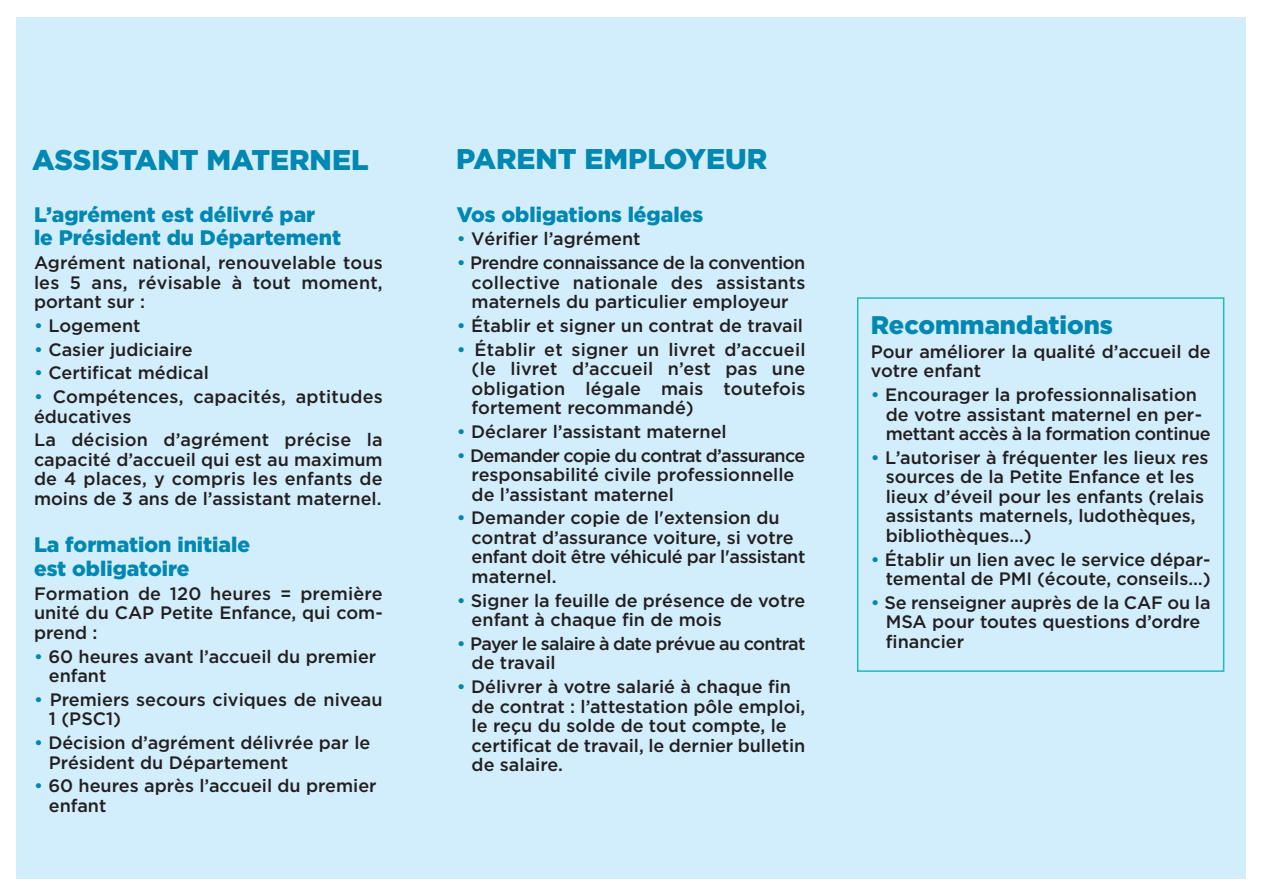
<style>
.page{position:relative;width:1263px;height:893px;background:#fff}
.page>*{position:absolute;margin:0;border:0;box-sizing:border-box;transform-origin:0 0}
.t1{font:900 28.5px "Gotham";color:#0087b2}
.t2{font:900 25.5px "Gotham";color:#0087b2}
.t3{font:900 21px/23.7px "Gotham";color:#0087b2}
.t4{font:500 18px/19.5px "Gotham";color:#231f20}
.t5{font:500 18px/19.5px "Gotham";letter-spacing:-.035em;color:#231f20}
.s1{color:#0087b2}
</style>
<div class="page">
<div style="left:16px;top:17px;width:1230px;height:862px;background:#d2edfb"></div>
<div style="left:857px;top:297px;width:367px;height:375px;border:2px solid #1dbcb8"></div>
<h1 class="t1" style="left:32px;top:143px;width:338px">ASSISTANT MATERNEL</h1>
<h1 class="t1" style="left:456px;top:142px;width:313px">PARENT EMPLOYEUR</h1>
<p class="t3" style="left:34px;top:203px;width:309px">L’agrément est délivré par<br>le Président du Département</p>
<p class="t4" style="left:34px;top:253px;width:350px;text-align:justify">Agrément national, renouvelable tous les 5 ans, révisable à tout moment, portant sur :</p>
<p class="t4" style="left:34px;top:316px;width:108px"><span class="s1">•</span> Logement</p>
<p class="t4" style="left:34px;top:340px;width:160px"><span class="s1">•</span> Casier judiciaire</p>
<p class="t4" style="left:34px;top:363px;width:176px"><span class="s1">•</span> Certificat médical</p>
<p class="t4" style="left:34px;top:387px;width:350px"><span class="s1">•</span> Compétences, capacités, aptitudes éducatives</p>
<p class="t4" style="left:34px;top:430px;width:350px;text-align:justify">La décision d’agrément précise la capacité d’accueil qui est au maximum de 4 places, y compris les enfants de moins de 3 ans de l’assistant maternel.</p>
<p class="t3" style="left:34px;top:533px;width:218px">La formation initiale est obligatoire</p>
<p class="t4" style="left:34px;top:584px;width:350px;text-align:justify">Formation de 120 heures = première unité du CAP Petite Enfance, qui com&shy;prend :</p>
<p class="t4" style="left:49px;top:647px;width:329px;text-indent:-15px"><span class="s1">•</span> 60 heures avant l’accueil du premier enfant</p>
<p class="t4" style="left:49px;top:690px;width:335px;text-indent:-15px"><span class="s1">•</span> Premiers secours civiques de niveau<br>1 (PSC1)</p>
<p class="t4" style="left:49px;top:733px;width:323px;text-indent:-15px"><span class="s1">•</span> Décision d’agrément délivrée par le<br>Président du Département</p>
<p class="t4" style="left:49px;top:776px;width:329px;text-indent:-15px"><span class="s1">•</span> 60 heures après l’accueil du premier enfant</p>
<p class="t3" style="left:457px;top:203px;width:248px">Vos obligations légales</p>
<p class="t4" style="left:457px;top:229px;width:185px"><span class="s1">•</span> Vérifier l’agrément</p>
<p class="t4" style="left:472px;top:253px;width:335px;text-align:justify;text-indent:-15px"><span class="s1">•</span> Prendre connaissance de la convention collective nationale des assistants maternels du particulier employeur</p>
<p class="t4" style="left:457px;top:316px;width:348px"><span class="s1">•</span> Établir et signer un contrat de travail</p>
<p class="t4" style="left:472px;top:340px;width:335px;text-align:justify;text-indent:-15px"><span class="s1">•</span> Établir et signer un livret d’accueil (le livret d’accueil n’est pas une obligation légale mais toutefois fortement recommandé)</p>
<p class="t4" style="left:457px;top:422px;width:271px"><span class="s1">•</span> Déclarer l’assistant maternel</p>
<p class="t4" style="left:472px;top:446px;width:335px;text-indent:-15px"><span class="s1">•</span> Demander copie du contrat d’assurance responsabilité civile professionnelle de l’assistant maternel</p>
<p class="t4" style="left:472px;top:508px;width:335px;text-indent:-15px"><span class="s1">•</span> Demander copie de l'extension du contrat d’assurance voiture, si votre enfant doit être véhiculé par l'assistant maternel.</p>
<p class="t4" style="left:472px;top:591px;width:335px;text-indent:-15px"><span class="s1">•</span> Signer la feuille de présence de votre enfant à chaque fin de mois</p>
<p class="t5" style="left:472px;top:634px;width:335px;text-indent:-15px"><span class="s1">•</span> Payer le salaire à date prévue au contrat de travail</p>
<p class="t4" style="left:472px;top:677px;width:335px;text-indent:-15px"><span class="s1">•</span> Délivrer à votre salarié à chaque fin de contrat : l’attestation pôle emploi, le reçu du solde de tout compte, le certificat de travail, le dernier bulletin de salaire.</p>
<h2 class="t2" style="left:871px;top:310px;width:244px">Recommandations</h2>
<p class="t4" style="left:871px;top:342px;width:341px">Pour améliorer la qualité d’accueil de votre enfant</p>
<p class="t4" style="left:886px;top:385px;width:326px;text-indent:-15px"><span class="s1">•</span> Encourager la professionnalisation de votre assistant maternel en per&shy;mettant accès à la formation continue</p>
<p class="t4" style="left:886px;top:448px;width:324px;text-indent:-15px"><span class="s1">•</span> L’autoriser à fréquenter les lieux res sources de la Petite Enfance et les lieux d’éveil pour les enfants (relais assistants maternels, ludothèques, bibliothèques…)</p>
<p class="t4" style="left:871px;top:550px;width:341px;text-align:right"><span class="s1">•</span> Établir un lien avec le service dépar&shy;temental de PMI (écoute, conseils…)</p>
<p class="t4" style="left:886px;top:593px;width:326px;text-indent:-15px"><span class="s1">•</span> Se renseigner auprès de la CAF ou la<br>MSA pour toutes questions d’ordre financier</p>
</div>
